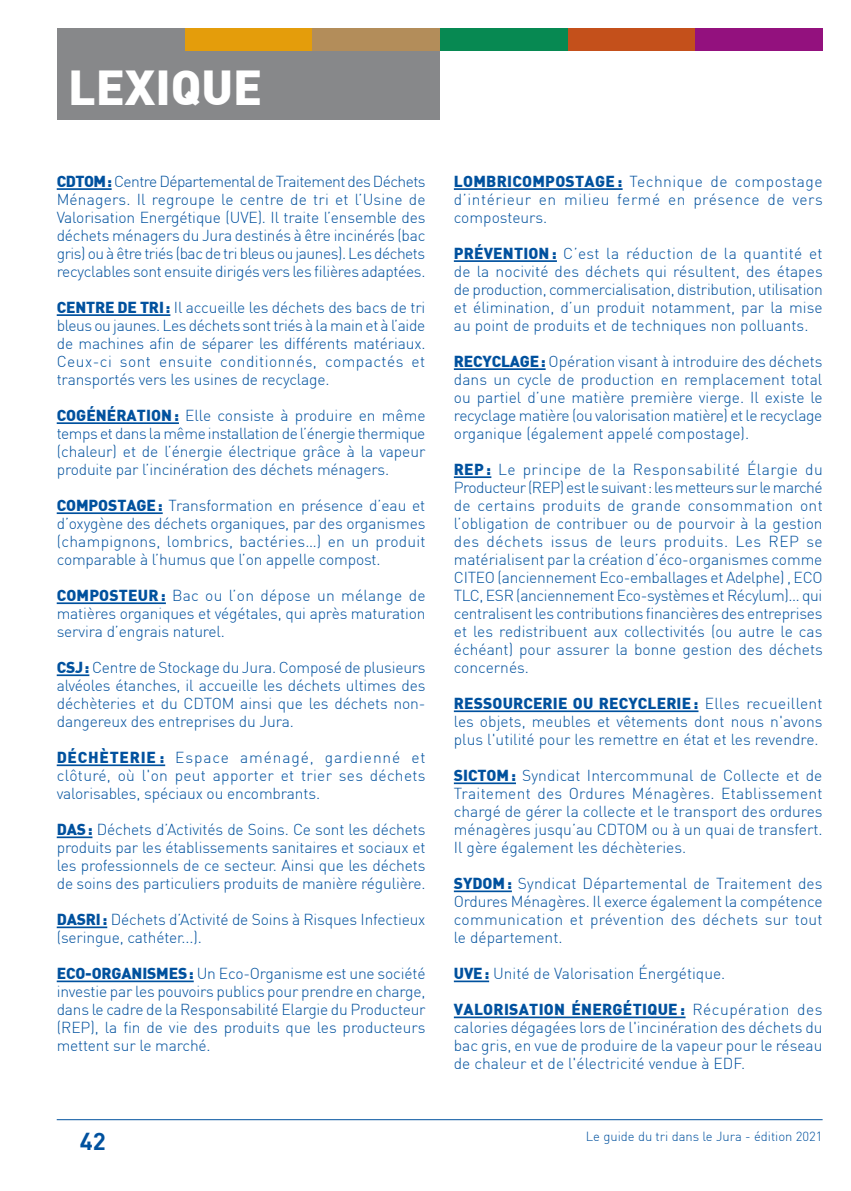
<style>
.page{position:relative;width:851px;height:1191px;background:#fff}
.page>*{position:absolute;margin:0;border:0;box-sizing:border-box;transform-origin:0 0}
.t1{font:900 48px "DIN";color:#fff}
.t2{font:700 24px "DIN";color:#00519e}
.t3{font:300 15.6px/18px "DIN";letter-spacing:-.01em;color:#00519e;text-align:justify}
.t4{font:300 13px "DIN";color:#00519e}
.s1{font-weight:900}
</style>
<div class="page">
<hr style="left:57px;top:1119px;width:765px;height:1px;background:#00519e">
<hr style="left:57px;top:188px;width:55px;height:2px;background:#00519e">
<hr style="left:57px;top:314px;width:113px;height:2px;background:#00519e">
<hr style="left:57px;top:422px;width:122px;height:2px;background:#00519e">
<hr style="left:57px;top:512px;width:106px;height:2px;background:#00519e">
<hr style="left:57px;top:602px;width:109px;height:2px;background:#00519e">
<hr style="left:57px;top:674px;width:32px;height:2px;background:#00519e">
<hr style="left:57px;top:764px;width:108px;height:2px;background:#00519e">
<hr style="left:57px;top:836px;width:35px;height:2px;background:#00519e">
<hr style="left:57px;top:926px;width:50px;height:2px;background:#00519e">
<hr style="left:57px;top:980px;width:137px;height:2px;background:#00519e">
<hr style="left:454px;top:188px;width:168px;height:2px;background:#00519e">
<hr style="left:454px;top:260px;width:103px;height:2px;background:#00519e">
<hr style="left:454px;top:368px;width:91px;height:2px;background:#00519e">
<hr style="left:454px;top:476px;width:37px;height:2px;background:#00519e">
<hr style="left:454px;top:710px;width:244px;height:2px;background:#00519e">
<hr style="left:454px;top:782px;width:62px;height:2px;background:#00519e">
<hr style="left:454px;top:890px;width:58px;height:2px;background:#00519e">
<hr style="left:454px;top:980px;width:35px;height:2px;background:#00519e">
<hr style="left:454px;top:1016px;width:231px;height:2px;background:#00519e">
<div style="left:694px;top:28px;width:128px;height:23px;background:#93117e"></div>
<div style="left:567px;top:28px;width:127px;height:23px;background:#c4501b"></div>
<div style="left:439px;top:28px;width:128px;height:23px;background:#078952"></div>
<div style="left:312px;top:28px;width:127px;height:23px;background:#b38d5a"></div>
<div style="left:184px;top:28px;width:128px;height:23px;background:#e49d0b"></div>
<div style="left:57px;top:28px;width:127px;height:35px;background:#87888a"></div>
<div style="left:57px;top:51px;width:382px;height:69px;background:#87888a"></div>
<h1 class="t1" style="left:68px;top:55px;width:196px">LEXIQUE</h1>
<p class="t3" style="left:57px;top:172px;width:370px"><span class="s1">CDTOM:</span> Centre Départemental de Traitement des Déchets Ménagers. Il regroupe le centre de tri et l’Usine de Valorisation Energétique (UVE). Il traite l’ensemble des déchets ménagers du Jura destinés à être incinérés (bac gris) ou à être triés (bac de tri bleus ou jaunes). Les déchets recyclables sont ensuite dirigés vers les filières adaptées.</p>
<p class="t3" style="left:57px;top:298px;width:370px"><span class="s1">CENTRE DE TRI:</span> Il accueille les déchets des bacs de tri bleus ou jaunes. Les déchets sont triés à la main et à l’aide de machines afin de séparer les différents matériaux.<br>Ceux-ci sont ensuite conditionnés, compactés et transportés vers les usines de recyclage.</p>
<p class="t3" style="left:57px;top:406px;width:370px"><span class="s1">COGÉNÉRATION:</span> Elle consiste à produire en même temps et dans la même installation de l’énergie thermique (chaleur) et de l’énergie électrique grâce à la vapeur produite par l’incinération des déchets ménagers.</p>
<p class="t3" style="left:57px;top:496px;width:370px"><span class="s1">COMPOSTAGE:</span> Transformation en présence d’eau et d’oxygène des déchets organiques, par des organismes (champignons, lombrics, bactéries…) en un produit comparable à l’humus que l’on appelle compost.</p>
<p class="t3" style="left:57px;top:586px;width:370px"><span class="s1">COMPOSTEUR:</span> Bac ou l’on dépose un mélange de matières organiques et végétales, qui après maturation servira d’engrais naturel.</p>
<p class="t3" style="left:57px;top:658px;width:370px"><span class="s1">CSJ:</span> Centre de Stockage du Jura. Composé de plusieurs alvéoles étanches, il accueille les déchets ultimes des déchèteries et du CDTOM ainsi que les déchets non&shy;dangereux des entreprises du Jura.</p>
<p class="t3" style="left:57px;top:748px;width:370px"><span class="s1">DÉCHÈTERIE :</span> Espace aménagé, gardienné et clôturé, où l'on peut apporter et trier ses déchets valorisables, spéciaux ou encombrants.</p>
<p class="t3" style="left:57px;top:820px;width:370px"><span class="s1">DAS:</span> Déchets d’Activités de Soins. Ce sont les déchets produits par les établissements sanitaires et sociaux et les professionnels de ce secteur. Ainsi que les déchets de soins des particuliers produits de manière régulière.</p>
<p class="t3" style="left:57px;top:910px;width:370px"><span class="s1">DASRI:</span> Déchets d’Activité de Soins à Risques Infectieux (seringue, cathéter...).</p>
<p class="t3" style="left:57px;top:964px;width:370px"><span class="s1">ECO-ORGANISMES:</span> Un Eco-Organisme est une société investie par les pouvoirs publics pour prendre en charge, dans le cadre de la Responsabilité Elargie du Producteur (REP), la fin de vie des produits que les producteurs mettent sur le marché.</p>
<p class="t3" style="left:454px;top:172px;width:370px"><span class="s1">LOMBRICOMPOSTAGE :</span> Technique de compostage d’intérieur en milieu fermé en présence de vers composteurs.</p>
<p class="t3" style="left:454px;top:244px;width:370px"><span class="s1">PRÉVENTION :</span> C’est la réduction de la quantité et de la nocivité des déchets qui résultent, des étapes de production, commercialisation, distribution, utilisation et élimination, d’un produit notamment, par la mise au point de produits et de techniques non polluants.</p>
<p class="t3" style="left:454px;top:352px;width:370px"><span class="s1">RECYCLAGE:</span> Opération visant à introduire des déchets dans un cycle de production en remplacement total ou partiel d’une matière première vierge. Il existe le recyclage matière (ou valorisation matière) et le recyclage organique (également appelé compostage).</p>
<p class="t3" style="left:454px;top:460px;width:370px"><span class="s1">REP:</span> Le principe de la Responsabilité Élargie du Producteur (REP) est le suivant: les metteurs sur le marché de certains produits de grande consommation ont l’obligation de contribuer ou de pourvoir à la gestion des déchets issus de leurs produits. Les REP se matérialisent par la création d’éco-organismes comme CITEO (anciennement Eco-emballages et Adelphe) , ECO TLC, ESR (anciennement Eco-systèmes et Récylum)… qui centralisent les contributions financières des entreprises et les redistribuent aux collectivités (ou autre le cas échéant) pour assurer la bonne gestion des déchets concernés.</p>
<p class="t3" style="left:454px;top:694px;width:370px"><span class="s1">RESSOURCERIE OU RECYCLERIE:</span> Elles recueillent les objets, meubles et vêtements dont nous n'avons plus l'utilité pour les remettre en état et les revendre.</p>
<p class="t3" style="left:454px;top:766px;width:370px"><span class="s1">SICTOM:</span> Syndicat Intercommunal de Collecte et de Traitement des Ordures Ménagères. Etablissement chargé de gérer la collecte et le transport des ordures ménagères jusqu’au CDTOM ou à un quai de transfert.<br>Il gère également les déchèteries.</p>
<p class="t3" style="left:454px;top:874px;width:370px"><span class="s1">SYDOM:</span> Syndicat Départemental de Traitement des Ordures Ménagères. Il exerce également la compétence communication et prévention des déchets sur tout le département.</p>
<p class="t3" style="left:454px;top:964px;width:273px"><span class="s1">UVE:</span> Unité de Valorisation Énergétique.</p>
<p class="t3" style="left:454px;top:1000px;width:370px"><span class="s1">VALORISATION ÉNERGÉTIQUE :</span> Récupération des calories dégagées lors de l'incinération des déchets du bac gris, en vue de produire de la vapeur pour le réseau de chaleur et de l'électricité vendue à EDF.</p>
<h2 class="t2" style="left:80px;top:1126px;width:28px">42</h2>
<p class="t4" style="left:585px;top:1128px;width:238px">Le guide du tri dans le Jura - édition 2021</p>
</div>
